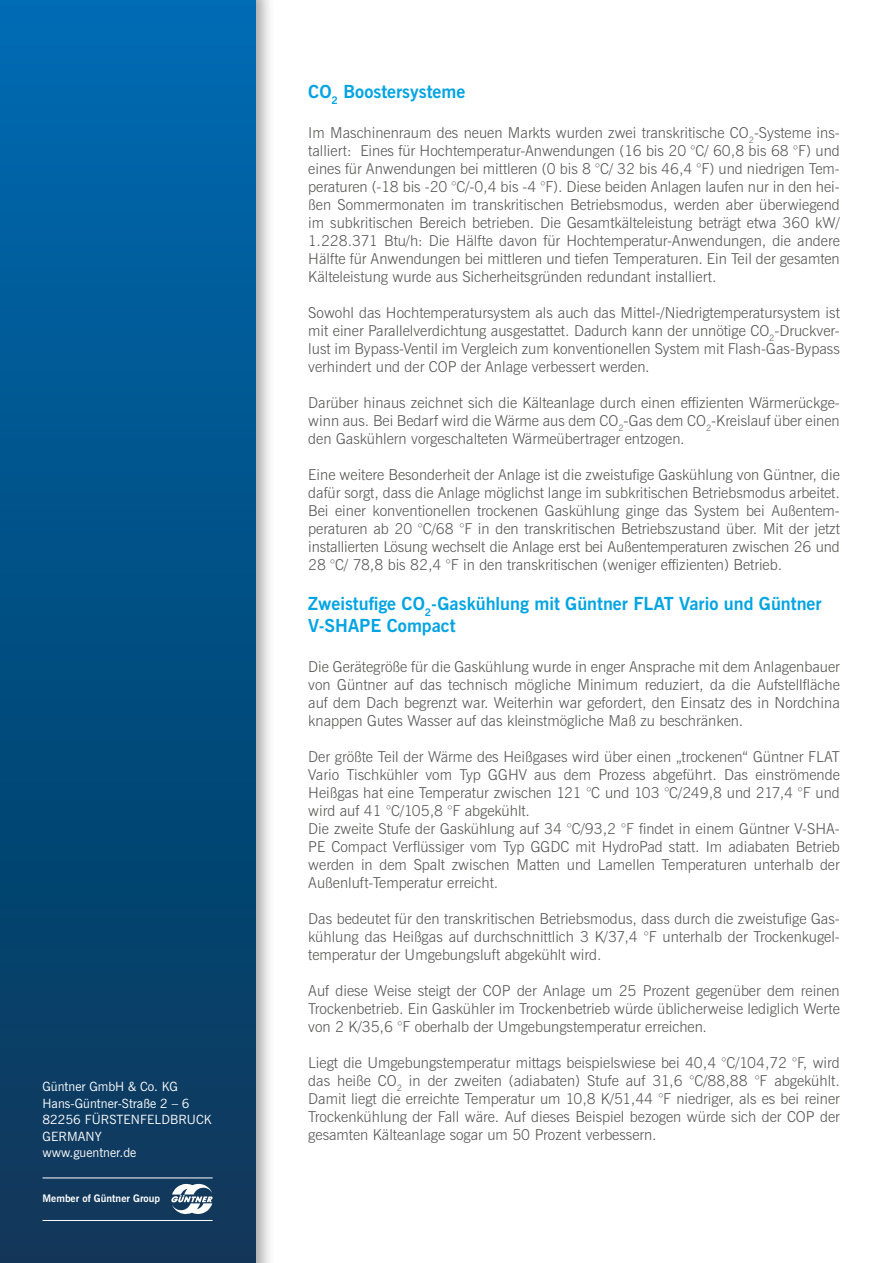
<style>
.page{position:relative;width:893px;height:1263px;background:#fff}
.page>*{position:absolute;margin:0;border:0;box-sizing:border-box;transform-origin:0 0}
.t1{font:700 18px/21.6px "News Gothic";color:#00a4e3}
.t2{font:300 15px/18px "News Gothic L";color:#575756;text-align:justify}
.t3{font:12.75px/16.5px "News Gothic";color:#fff}
.t4{font:700 10.35px "News Gothic";color:#fff}
</style>
<div class="page">
<div style="left:0;top:0;width:276px;height:1263px;background:#000;opacity:.38"></div>
<div style="left:0;top:0;width:255px;height:1263px;background:linear-gradient(to bottom,#006ab2,#0c3556)"></div>
<svg style="left:171px;top:1184px;width:42px;height:30px"></svg>
<hr style="left:43px;top:1220px;width:170px;height:1px;background:#fff">
<hr style="left:43px;top:1177px;width:170px;height:1px;background:#fff">
<p class="t3" style="left:43px;top:1079px;width:171px">Güntner GmbH &amp; Co. KG<br>Hans-Güntner-Straße 2 – 6<br>82256 FÜRSTENFELDBRUCK<br>GERMANY<br>www.guentner.de</p>
<p class="t4" style="left:43px;top:1192px;width:119px">Member of Güntner Group</p>
<p class="t1" style="left:308px;top:81px;width:159px">CO<sub>2</sub> Boostersysteme</p>
<p class="t2" style="left:308px;top:124px;width:533px">Im Maschinenraum des neuen Markts wurden zwei transkritische CO<sub>2</sub>-Systeme ins&shy;talliert: Eines für Hochtemperatur-Anwendungen (16 bis 20 °C/ 60,8 bis 68 °F) und eines für Anwendungen bei mittleren (0 bis 8 °C/ 32 bis 46,4 °F) und niedrigen Tem&shy;peraturen (-18 bis -20 °C/-0,4 bis -4 °F). Diese beiden Anlagen laufen nur in den hei&shy;ßen Sommermonaten im transkritischen Betriebsmodus, werden aber überwiegend im subkritischen Bereich betrieben. Die Gesamtkälteleistung beträgt etwa 360 kW/ 1.228.371 Btu/h: Die Hälfte davon für Hochtemperatur-Anwendungen, die andere Hälfte für Anwendungen bei mittleren und tiefen Temperaturen. Ein Teil der gesamten Kälteleistung wurde aus Sicherheitsgründen redundant installiert.</p>
<p class="t2" style="left:308px;top:304px;width:533px">Sowohl das Hochtemperatursystem als auch das Mittel-/Niedrigtemperatursystem ist mit einer Parallelverdichtung ausgestattet. Dadurch kann der unnötige CO<sub>2</sub>-Druckver&shy;lust im Bypass-Ventil im Vergleich zum konventionellen System mit Flash-Gas-Bypass verhindert und der COP der Anlage verbessert werden.</p>
<p class="t2" style="left:308px;top:394px;width:533px">Darüber hinaus zeichnet sich die Kälteanlage durch einen effizienten Wärmerückge&shy;winn aus. Bei Bedarf wird die Wärme aus dem CO<sub>2</sub>-Gas dem CO<sub>2</sub>-Kreislauf über einen den Gaskühlern vorgeschalteten Wärmeübertrager entzogen.</p>
<p class="t2" style="left:308px;top:466px;width:533px">Eine weitere Besonderheit der Anlage ist die zweistufige Gaskühlung von Güntner, die dafür sorgt, dass die Anlage möglichst lange im subkritischen Betriebsmodus arbeitet.<br>Bei einer konventionellen trockenen Gaskühlung ginge das System bei Außentem&shy;peraturen ab 20 °C/68 °F in den transkritischen Betriebszustand über. Mit der jetzt installierten Lösung wechselt die Anlage erst bei Außentemperaturen zwischen 26 und 28 °C/ 78,8 bis 82,4 °F in den transkritischen (weniger effizienten) Betrieb.</p>
<p class="t1" style="left:308px;top:593px;width:515px">Zweistufige CO<sub>2</sub>-Gaskühlung mit Güntner FLAT Vario und Güntner<br>V-SHAPE Compact</p>
<p class="t2" style="left:308px;top:658px;width:533px">Die Gerätegröße für die Gaskühlung wurde in enger Ansprache mit dem Anlagenbauer von Güntner auf das technisch mögliche Minimum reduziert, da die Aufstellfläche auf dem Dach begrenzt war. Weiterhin war gefordert, den Einsatz des in Nordchina knappen Gutes Wasser auf das kleinstmögliche Maß zu beschränken.</p>
<p class="t2" style="left:308px;top:748px;width:533px;text-align:left">Der größte Teil der Wärme des Heißgases wird über einen „trockenen“ Güntner FLAT Vario Tischkühler vom Typ GGHV aus dem Prozess abgeführt. Das einströmende Heißgas hat eine Temperatur zwischen 121 °C und 103 °C/249,8 und 217,4 °F und wird auf 41 °C/105,8 °F abgekühlt.<br>Die zweite Stufe der Gaskühlung auf 34 °C/93,2 °F findet in einem Güntner V-SHA-PE Compact Verflüssiger vom Typ GGDC mit HydroPad statt. Im adiabaten Betrieb werden in dem Spalt zwischen Matten und Lamellen Temperaturen unterhalb der Außenluft-Temperatur erreicht.</p>
<p class="t2" style="left:308px;top:910px;width:533px">Das bedeutet für den transkritischen Betriebsmodus, dass durch die zweistufige Gas&shy;kühlung das Heißgas auf durchschnittlich 3 K/37,4 °F unterhalb der Trockenkugel&shy;temperatur der Umgebungsluft abgekühlt wird.</p>
<p class="t2" style="left:308px;top:982px;width:533px">Auf diese Weise steigt der COP der Anlage um 25 Prozent gegenüber dem reinen Trockenbetrieb. Ein Gaskühler im Trockenbetrieb würde üblicherweise lediglich Werte von 2 K/35,6 °F oberhalb der Umgebungstemperatur erreichen.</p>
<p class="t2" style="left:308px;top:1054px;width:533px">Liegt die Umgebungstemperatur mittags beispielswiese bei 40,4 °C/104,72 °F, wird das heiße CO<sub>2</sub> in der zweiten (adiabaten) Stufe auf 31,6 °C/88,88 °F abgekühlt.<br>Damit liegt die erreichte Temperatur um 10,8 K/51,44 °F niedriger, als es bei reiner Trockenkühlung der Fall wäre. Auf dieses Beispiel bezogen würde sich der COP der gesamten Kälteanlage sogar um 50 Prozent verbessern.</p>
</div>
